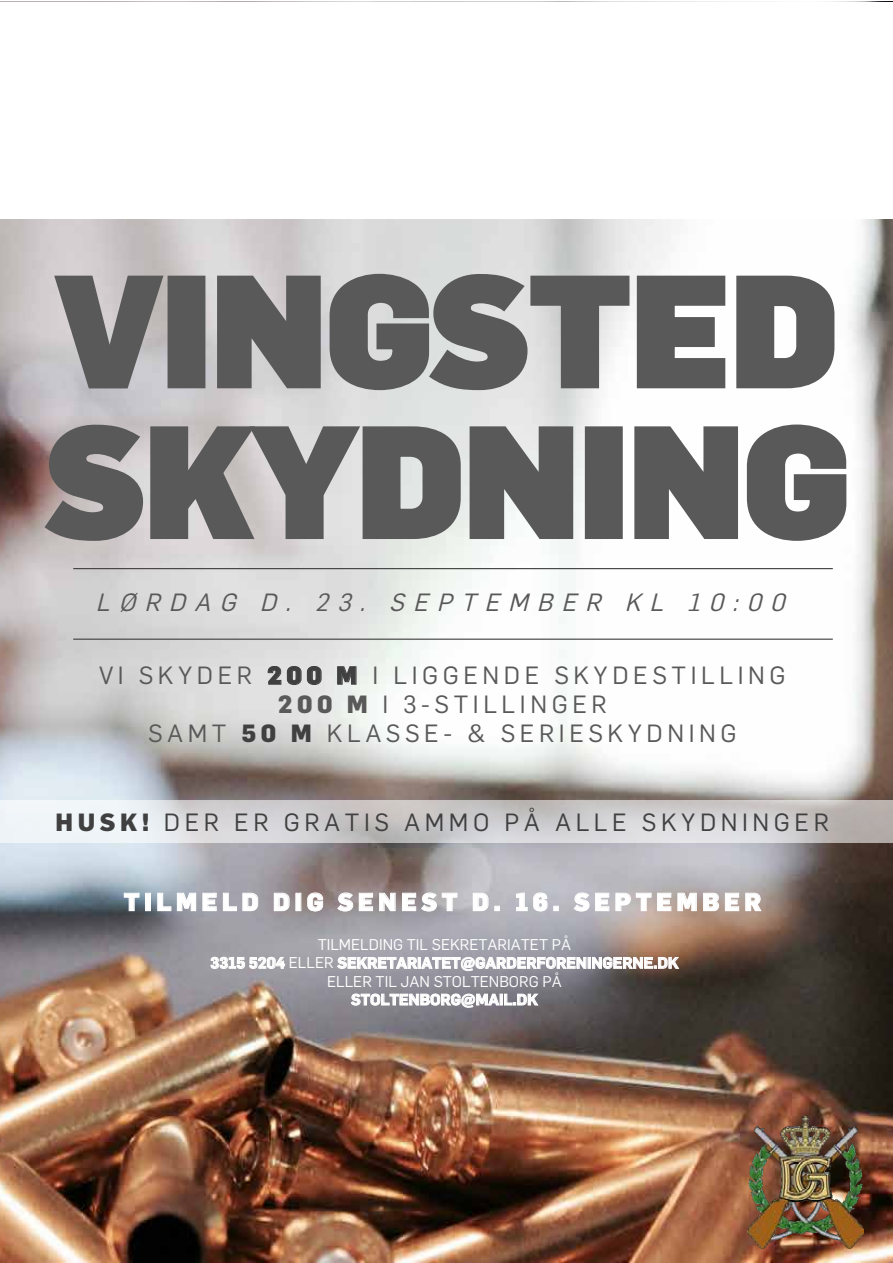
<style>
.page{position:relative;width:893px;height:1263px;background:#fff}
.page>*{position:absolute;margin:0;border:0;box-sizing:border-box;transform-origin:0 0}
.t1{font:900 152.85px/150.8px "Flama";color:#595959}
.t2{font:24.45px/29.1px "Flama";letter-spacing:.185em;color:#595959;text-align:center}
.t3{font:24.45px "Flama";letter-spacing:.19em;color:#404040}
.t4{font:800 24.45px "Flama";letter-spacing:.19em;color:#fff}
.t5{font:italic 24.45px "Flama";color:#595959}
.t6{font:15.3px/18.3px "Flama";color:#fff;text-align:center}
.t7{font:600 15.3px "Flama";color:#fff}
.s1{font-weight:800;color:#404040}
.s2{font-weight:800}
.s3{font-weight:600}
</style>
<div class="page">
<img style="left:0;top:219px;width:893px;height:1044px">
<svg style="left:52px;top:274px;width:114px;height:117px"></svg>
<div style="left:168px;top:276px;width:37px;height:112px;border:4px solid #595959"></div>
<svg style="left:215px;top:272px;width:512px;height:120px"></svg>
<svg style="left:734px;top:274px;width:102px;height:116px"></svg>
<svg style="left:42px;top:423px;width:533px;height:120px"></svg>
<div style="left:585px;top:426px;width:38px;height:113px;border:4px solid #595959"></div>
<svg style="left:632px;top:423px;width:216px;height:120px"></svg>
<hr style="left:73px;top:568px;width:760px;height:1px;background:#404040">
<div style="left:0;top:800px;width:893px;height:43px;background:#fff;opacity:.59"></div>
<hr style="left:73px;top:639px;width:760px;height:1px;background:#404040">
<svg style="left:268px;top:666px;width:13px;height:19px"></svg>
<svg style="left:287px;top:666px;width:35px;height:19px"></svg>
<svg style="left:337px;top:666px;width:20px;height:19px"></svg>
<svg style="left:124px;top:893px;width:16px;height:18px"></svg>
<div style="left:145px;top:893px;width:6px;height:18px;border:1px solid #fff"></div>
<svg style="left:157px;top:893px;width:14px;height:18px"></svg>
<svg style="left:177px;top:893px;width:19px;height:18px"></svg>
<svg style="left:202px;top:893px;width:15px;height:18px"></svg>
<svg style="left:223px;top:893px;width:35px;height:18px"></svg>
<svg style="left:274px;top:893px;width:16px;height:18px"></svg>
<div style="left:296px;top:893px;width:5px;height:18px;border:1px solid #fff"></div>
<svg style="left:307px;top:892px;width:16px;height:19px"></svg>
<svg style="left:337px;top:892px;width:16px;height:19px"></svg>
<svg style="left:359px;top:893px;width:14px;height:18px"></svg>
<svg style="left:379px;top:893px;width:17px;height:18px"></svg>
<svg style="left:402px;top:892px;width:56px;height:19px"></svg>
<svg style="left:473px;top:893px;width:16px;height:18px"></svg>
<svg style="left:495px;top:906px;width:5px;height:5px"></svg>
<svg style="left:516px;top:892px;width:43px;height:19px"></svg>
<svg style="left:573px;top:892px;width:36px;height:19px"></svg>
<svg style="left:615px;top:893px;width:56px;height:18px"></svg>
<svg style="left:677px;top:893px;width:20px;height:18px"></svg>
<svg style="left:703px;top:893px;width:16px;height:18px"></svg>
<svg style="left:725px;top:893px;width:14px;height:18px"></svg>
<svg style="left:745px;top:893px;width:17px;height:18px"></svg>
<svg style="left:211px;top:957px;width:74px;height:12px"></svg>
<svg style="left:337px;top:957px;width:342px;height:14px"></svg>
<svg style="left:351px;top:993px;width:187px;height:15px"></svg>
<img style="left:748px;top:1116px;width:116px;height:132px">
<h1 class="t1" style="left:46px;top:246px;width:803px">VINGSTED<br>SKYDNING</h1>
<h2 class="t5" style="left:96px;top:585px;width:698px">LØRDAG D. 23. SEPTEMBER KL 10:00</h2>
<h2 class="t2" style="left:99px;top:659px;width:688px">VI SKYDER <span class="s1">200 M</span> I LIGGENDE SKYDESTILLING<br><span class="s2">200 M</span> I 3-STILLINGER<br>SAMT <span class="s1">50 M</span> KLASSE- &amp; SERIESKYDNING</h2>
<h2 class="t3" style="left:56px;top:805px;width:775px"><span class="s2">HUSK!</span> DER ER GRATIS AMMO PÅ ALLE SKYDNINGER</h2>
<h2 class="t4" style="left:124px;top:884px;width:639px">TILMELD DIG SENEST D. 16. SEPTEMBER</h2>
<p class="t6" style="left:210px;top:934px;width:470px">TILMELDING TIL SEKRETARIATET PÅ<br><span class="s3">3315 5204</span> ELLER <span class="s3">SEKRETARIATET@GARDERFORENINGERNE.DK<br></span>ELLER TIL JAN STOLTENBORG PÅ</p>
<p class="t7" style="left:351px;top:988px;width:188px">STOLTENBORG@MAIL.DK</p>
</div>
